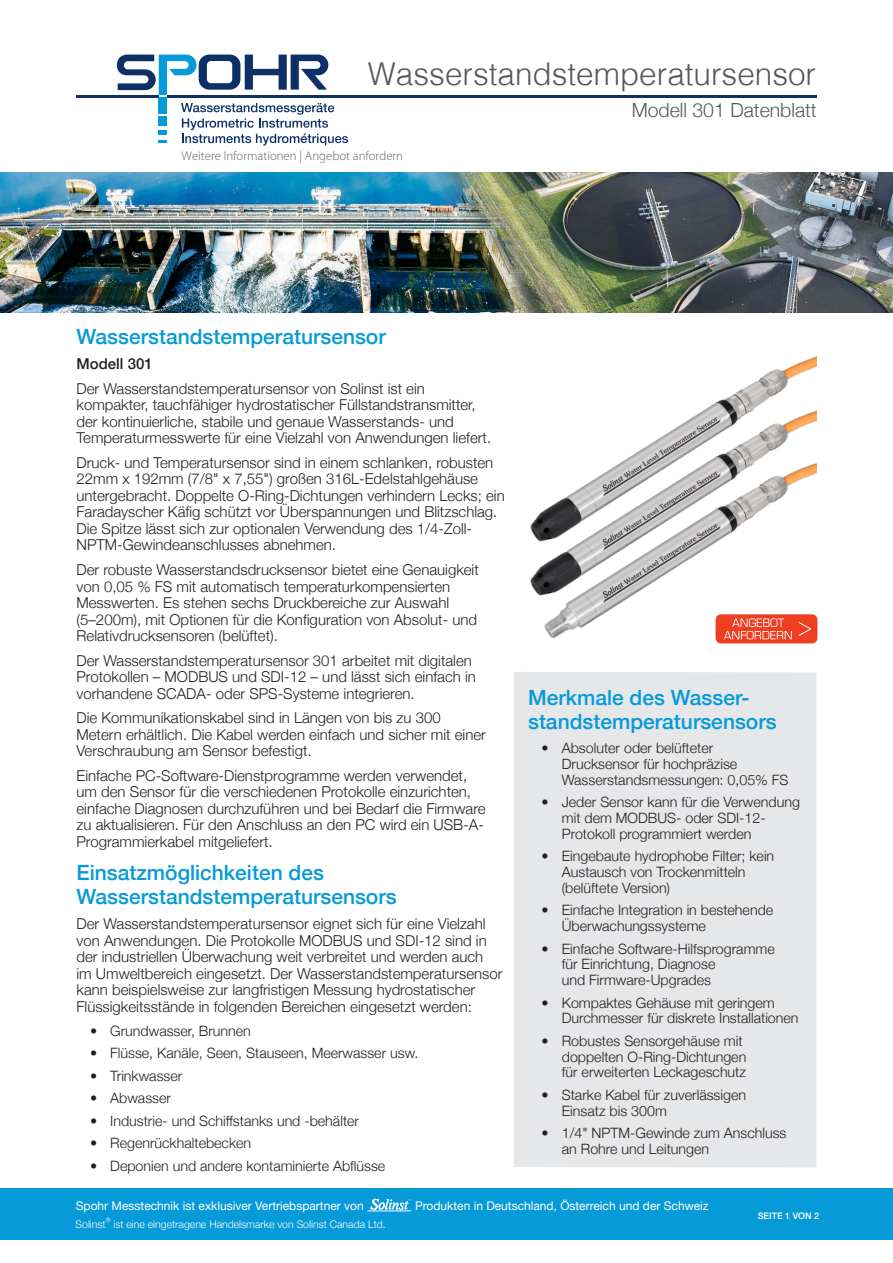
<style>
.page{position:relative;width:893px;height:1263px;background:#fff}
.page>*{position:absolute;margin:0;border:0;box-sizing:border-box;transform-origin:0 0}
.t1{font:300 31.5px "Helvetica";color:#57585a}
.DS_Body_Subtitles{font:500 21px/24px "Helvetica Neue";color:#069ad9}
.t2{font:300 19.5px "Helvetica Neue";color:#57585a}
.DS_Body_Text{font:300 15px/16.5px "Helvetica Neue";color:#231f20}
.DS_Secondary_Model_Number{font:500 15px "Helvetica Neue";color:#231f20}
.t3{font:300 14.25px/15.8px "Helvetica Neue";color:#231f20}
.ToolBox_List{font:300 12.75px "Myriad Pro";color:#636366}
.t4{font:12px "Helvetica Neue";color:#fff}
.t5{font:300 10.5px "Helvetica Neue";color:#fff}
.t6{font:500 9px "Helvetica Neue";color:#fff}
.t7{font:300 6px "Helvetica Neue";color:#fff}
</style>
<div class="page">
<svg style="left:181px;top:103px;width:167px;height:43px"></svg>
<div style="left:159px;top:130px;width:8px;height:5px;background:#069ad9"></div>
<div style="left:159px;top:116px;width:8px;height:10px;background:#069ad9"></div>
<svg style="left:159px;top:140px;width:8px;height:3px"></svg>
<hr style="left:76px;top:95px;width:83px;height:2px;background:#0d3166">
<hr style="left:167px;top:95px;width:650px;height:2px;background:#0d3166">
<div style="left:159px;top:97px;width:8px;height:17px;background:#069ad9"></div>
<svg style="left:117px;top:55px;width:211px;height:40px"></svg>
<div style="left:0;top:1188px;width:893px;height:51px;background:#069ad9"></div>
<svg style="left:367px;top:1198px;width:45px;height:13px"></svg>
<img style="left:0;top:173px;width:893px;height:140px">
<div style="left:514px;top:672px;width:302px;height:495px;background:#e6e7e9"></div>
<img style="left:530px;top:356px;width:286px;height:288px">
<div style="left:716px;top:614px;width:101px;height:29px;background:#ef3e22;border-radius:5px"></div>
<svg style="left:799px;top:622px;width:12px;height:14px"></svg>
<svg style="left:724px;top:618px;width:68px;height:21px"></svg>
<h1 class="t1" style="left:368px;top:47px;width:450px">Wasserstandstemperatursensor</h1>
<h3 class="t2" style="left:632px;top:95px;width:187px">Modell 301 Datenblatt</h3>
<p class="ToolBox_List" style="left:182px;top:148px;width:223px">Weitere Informationen | Angebot anfordern</p>
<p class="DS_Body_Subtitles" style="left:77px;top:323px;width:311px">Wasserstandstemperatursensor</p>
<p class="DS_Secondary_Model_Number" style="left:77px;top:352px;width:78px">Modell 301</p>
<p class="DS_Body_Text" style="left:77px;top:379px;width:416px">Der Wasserstandstemperatursensor von Solinst ist ein kompakter, tauchfähiger hydrostatischer Füllstandstransmitter, der kontinuierliche, stabile und genaue Wasserstands- und Temperaturmesswerte für eine Vielzahl von Anwendungen liefert.</p>
<p class="DS_Body_Text" style="left:77px;top:453px;width:430px">Druck- und Temperatursensor sind in einem schlanken, robusten 22mm x 192mm (7/8" x 7,55") großen 316L-Edelstahlgehäuse untergebracht. Doppelte O-Ring-Dichtungen verhindern Lecks; ein Faradayscher Käfig schützt vor Überspannungen und Blitzschlag.<br>Die Spitze lässt sich zur optionalen Verwendung des 1/4-Zoll-NPTM-Gewindeanschlusses abnehmen.</p>
<p class="DS_Body_Text" style="left:77px;top:560px;width:404px">Der robuste Wasserstandsdrucksensor bietet eine Genauigkeit von 0,05 % FS mit automatisch temperaturkompensierten Messwerten. Es stehen sechs Druckbereiche zur Auswahl (5–200m), mit Optionen für die Konfiguration von Absolut- und Relativdrucksensoren (belüftet).</p>
<p class="DS_Body_Text" style="left:77px;top:651px;width:401px">Der Wasserstandstemperatursensor 301 arbeitet mit digitalen<br>Protokollen – MODBUS und SDI-12 – und lässt sich einfach in vorhandene SCADA- oder SPS-Systeme integrieren.</p>
<p class="DS_Body_Text" style="left:77px;top:709px;width:411px">Die Kommunikationskabel sind in Längen von bis zu 300<br>Metern erhältlich. Die Kabel werden einfach und sicher mit einer<br>Verschraubung am Sensor befestigt.</p>
<p class="DS_Body_Text" style="left:77px;top:766px;width:411px">Einfache PC-Software-Dienstprogramme werden verwendet, um den Sensor für die verschiedenen Protokolle einzurichten, einfache Diagnosen durchzuführen und bei Bedarf die Firmware zu aktualisieren. Für den Anschluss an den PC wird ein USB-A-Programmierkabel mitgeliefert.</p>
<p class="DS_Body_Subtitles" style="left:77px;top:859px;width:322px">Einsatzmöglichkeiten des<br>Wasserstandstemperatursensors</p>
<p class="DS_Body_Text" style="left:77px;top:915px;width:427px">Der Wasserstandstemperatursensor eignet sich für eine Vielzahl von Anwendungen. Die Protokolle MODBUS und SDI-12 sind in der industriellen Überwachung weit verbreitet und werden auch<br>im Umweltbereich eingesetzt. Der Wasserstandstemperatursensor kann beispielsweise zur langfristigen Messung hydrostatischer Flüssigkeitsstände in folgenden Bereichen eingesetzt werden:</p>
<p class="t3" style="left:90px;top:1022px;width:162px">• Grundwasser, Brunnen</p>
<p class="t3" style="left:90px;top:1044px;width:330px">• Flüsse, Kanäle, Seen, Stauseen, Meerwasser usw.</p>
<p class="t3" style="left:90px;top:1067px;width:94px">• Trinkwasser</p>
<p class="t3" style="left:90px;top:1089px;width:82px">• Abwasser</p>
<p class="t3" style="left:90px;top:1112px;width:271px">• Industrie- und Schiffstanks und -behälter</p>
<p class="t3" style="left:90px;top:1134px;width:163px">• Regenrückhaltebecken</p>
<p class="t3" style="left:90px;top:1157px;width:297px">• Deponien und andere kontaminierte Abflüsse</p>
<p class="DS_Body_Subtitles" style="left:528px;top:684px;width:250px">Merkmale des Wasser&shy;standstemperatursensors</p>
<p class="t3" style="left:562px;top:739px;width:228px;text-indent:-20px">• Absoluter oder belüfteter<br>Drucksensor für hochpräzise<br>Wasserstandsmessungen: 0,05% FS</p>
<p class="t3" style="left:562px;top:793px;width:240px;text-indent:-20px">• Jeder Sensor kann für die Verwendung mit dem MODBUS- oder SDI-12-<br>Protokoll programmiert werden</p>
<p class="t3" style="left:562px;top:847px;width:214px;text-indent:-20px">• Eingebaute hydrophobe Filter; kein<br>Austausch von Trockenmitteln (belüftete Version)</p>
<p class="t3" style="left:562px;top:901px;width:213px;text-indent:-20px">• Einfache Integration in bestehende<br>Überwachungssysteme</p>
<p class="t3" style="left:562px;top:939px;width:214px;text-indent:-20px">• Einfache Software-Hilfsprogramme für Einrichtung, Diagnose<br>und Firmware-Upgrades</p>
<p class="t3" style="left:562px;top:993px;width:238px;text-indent:-20px">• Kompaktes Gehäuse mit geringem<br>Durchmesser für diskrete Installationen</p>
<p class="t3" style="left:562px;top:1032px;width:186px;text-indent:-20px">• Robustes Sensorgehäuse mit doppelten O-Ring-Dichtungen für erweiterten Leckageschutz</p>
<p class="t3" style="left:562px;top:1086px;width:186px;text-indent:-20px">• Starke Kabel für zuverlässigen<br>Einsatz bis 300m</p>
<p class="t3" style="left:562px;top:1124px;width:226px;text-indent:-20px">• 1/4" NPTM-Gewinde zum Anschluss an Rohre und Leitungen</p>
<p class="t4" style="left:76px;top:1197px;width:289px">Spohr Messtechnik ist exklusiver Vertriebspartner von</p>
<p class="t4" style="left:415px;top:1197px;width:295px">Produkten in Deutschland, Österreich und der Schweiz</p>
<p class="t5" style="left:76px;top:1216px;width:32px">Solinst</p>
<p class="t7" style="left:106px;top:1215px;width:6px">®</p>
<p class="t5" style="left:113px;top:1216px;width:274px">ist eine eingetragene Handelsmarke von Solinst Canada Ltd.</p>
<p class="t6" style="left:758px;top:1208px;width:63px">SEITE 1 VON 2</p>
</div>
